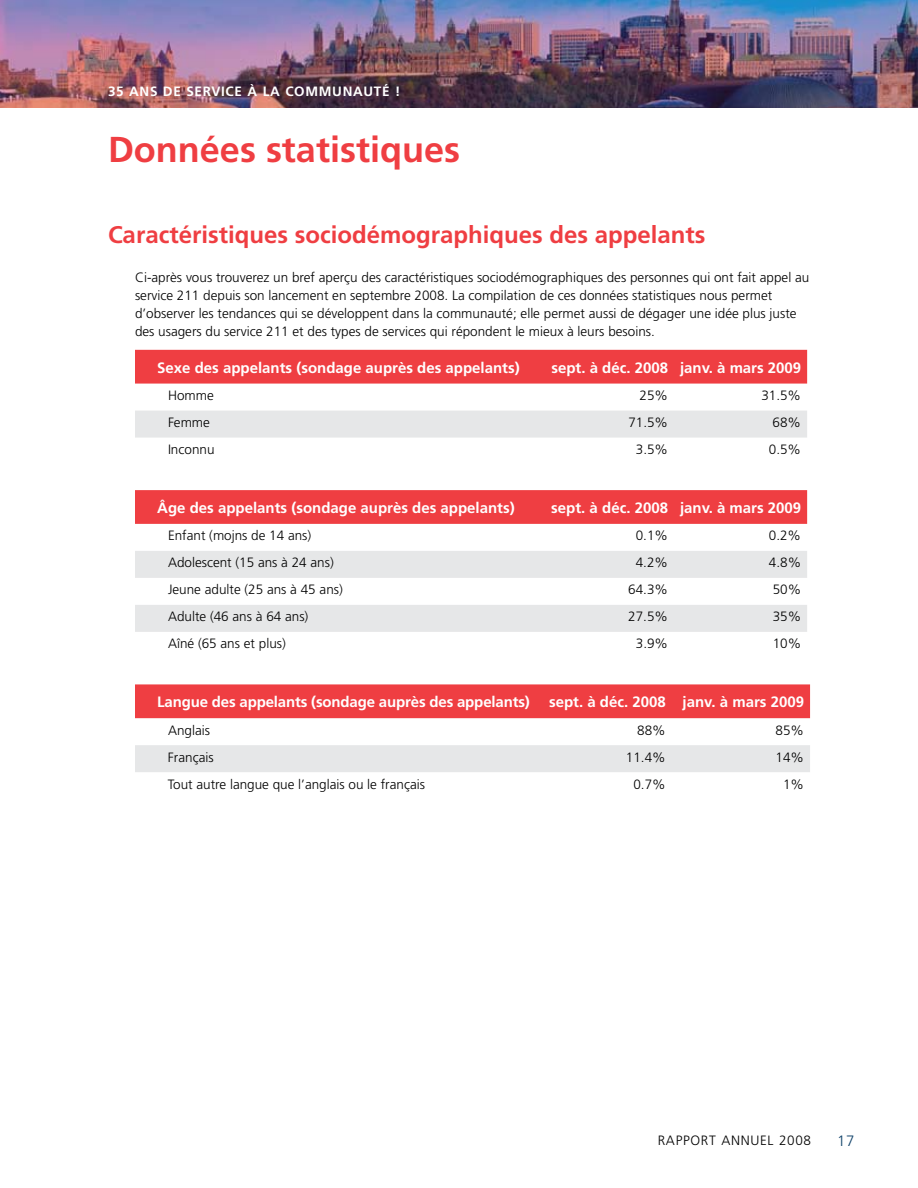
<style>
.page{position:relative;width:918px;height:1188px;background:#fff}
.page>*{position:absolute;margin:0;border:0;box-sizing:border-box;transform-origin:0 0}
.t1{font:700 36px "Frutiger";color:#ef3e42}
.t2{font:700 24px "Frutiger";color:#ef3e42}
.t3{font:700 15px "Frutiger";color:#fff}
.t4{font:300 15px "Frutiger";color:#10426a}
.t5{font:300 13.5px/18px "Frutiger";color:#000}
.t6{font:700 13.5px "Frutiger";letter-spacing:.05em;color:#fff}
.t7{font:300 13.5px "Frutiger";letter-spacing:.05em;color:#000}
</style>
<div class="page">
<div style="left:135px;top:350px;width:672px;height:34px;background:#ef3e42"></div>
<div style="left:135px;top:411px;width:672px;height:27px;background:#e6e7e8"></div>
<div style="left:135px;top:490px;width:672px;height:34px;background:#ef3e42"></div>
<svg style="left:135px;top:551px;width:672px;height:81px;fill:#e6e7e8"></svg>
<div style="left:135px;top:684px;width:675px;height:34px;background:#ef3e42"></div>
<div style="left:135px;top:745px;width:675px;height:27px;background:#e6e7e8"></div>
<img style="left:0;top:0;width:918px;height:108px">
<p class="t6" style="left:108px;top:83px;width:294px">35 ans de service à la communauté !</p>
<h1 class="t1" style="left:108px;top:128px;width:354px">Données statistiques</h1>
<h2 class="t2" style="left:108px;top:220px;width:599px">Caractéristiques sociodémographiques des appelants</h2>
<p class="t5" style="left:135px;top:269px;width:676px">Ci-après vous trouverez un bref aperçu des caractéristiques sociodémographiques des personnes qui ont fait appel au service 211 depuis son lancement en septembre 2008. La compilation de ces données statistiques nous permet d’observer les tendances qui se développent dans la communauté; elle permet aussi de dégager une idée plus juste des usagers du service 211 et des types de services qui répondent le mieux à leurs besoins.</p>
<p class="t3" style="left:157px;top:359px;width:364px">Sexe des appelants (sondage auprès des appelants)</p>
<p class="t3" style="left:551px;top:359px;width:251px">sept. à déc. 2008 janv. à mars 2009</p>
<p class="t5" style="left:168px;top:386px;width:47px">Homme</p>
<p class="t5" style="left:640px;top:386px;width:30px">25%</p>
<p class="t5" style="left:761px;top:386px;width:41px">31.5%</p>
<p class="t5" style="left:168px;top:413px;width:43px">Femme</p>
<p class="t5" style="left:628px;top:413px;width:41px">71.5%</p>
<p class="t5" style="left:773px;top:413px;width:30px">68%</p>
<p class="t5" style="left:168px;top:440px;width:48px">Inconnu</p>
<p class="t5" style="left:636px;top:440px;width:34px">3.5%</p>
<p class="t5" style="left:769px;top:440px;width:34px">0.5%</p>
<p class="t3" style="left:157px;top:499px;width:359px">Âge des appelants (sondage auprès des appelants)</p>
<p class="t3" style="left:551px;top:499px;width:251px">sept. à déc. 2008 janv. à mars 2009</p>
<p class="t5" style="left:168px;top:527px;width:145px">Enfant (mojns de 14 ans)</p>
<p class="t5" style="left:636px;top:527px;width:34px">0.1%</p>
<p class="t5" style="left:769px;top:527px;width:34px">0.2%</p>
<p class="t5" style="left:168px;top:554px;width:167px">Adolescent (15 ans à 24 ans)</p>
<p class="t5" style="left:636px;top:554px;width:34px">4.2%</p>
<p class="t5" style="left:769px;top:554px;width:34px">4.8%</p>
<p class="t5" style="left:168px;top:581px;width:176px">Jeune adulte (25 ans à 45 ans)</p>
<p class="t5" style="left:628px;top:581px;width:41px">64.3%</p>
<p class="t5" style="left:773px;top:581px;width:30px">50%</p>
<p class="t5" style="left:168px;top:608px;width:142px">Adulte (46 ans à 64 ans)</p>
<p class="t5" style="left:628px;top:608px;width:41px">27.5%</p>
<p class="t5" style="left:773px;top:608px;width:30px">35%</p>
<p class="t5" style="left:168px;top:635px;width:119px">Aîné (65 ans et plus)</p>
<p class="t5" style="left:636px;top:635px;width:34px">3.9%</p>
<p class="t5" style="left:773px;top:635px;width:30px">10%</p>
<p class="t3" style="left:157px;top:693px;width:374px">Langue des appelants (sondage auprès des appelants)</p>
<p class="t3" style="left:549px;top:693px;width:257px">sept. à déc. 2008 janv. à mars 2009</p>
<p class="t5" style="left:168px;top:721px;width:44px">Anglais</p>
<p class="t5" style="left:637px;top:721px;width:30px">88%</p>
<p class="t5" style="left:776px;top:721px;width:30px">85%</p>
<p class="t5" style="left:168px;top:748px;width:47px">Français</p>
<p class="t5" style="left:626px;top:748px;width:41px">11.4%</p>
<p class="t5" style="left:776px;top:748px;width:30px">14%</p>
<p class="t5" style="left:168px;top:775px;width:259px">Tout autre langue que l’anglais ou le français</p>
<p class="t5" style="left:633px;top:775px;width:34px">0.7%</p>
<p class="t5" style="left:783px;top:775px;width:23px">1%</p>
<p class="t7" style="left:658px;top:1132px;width:155px">Rapport annuel 2008</p>
<p class="t4" style="left:837px;top:1132px;width:19px">17</p>
</div>
